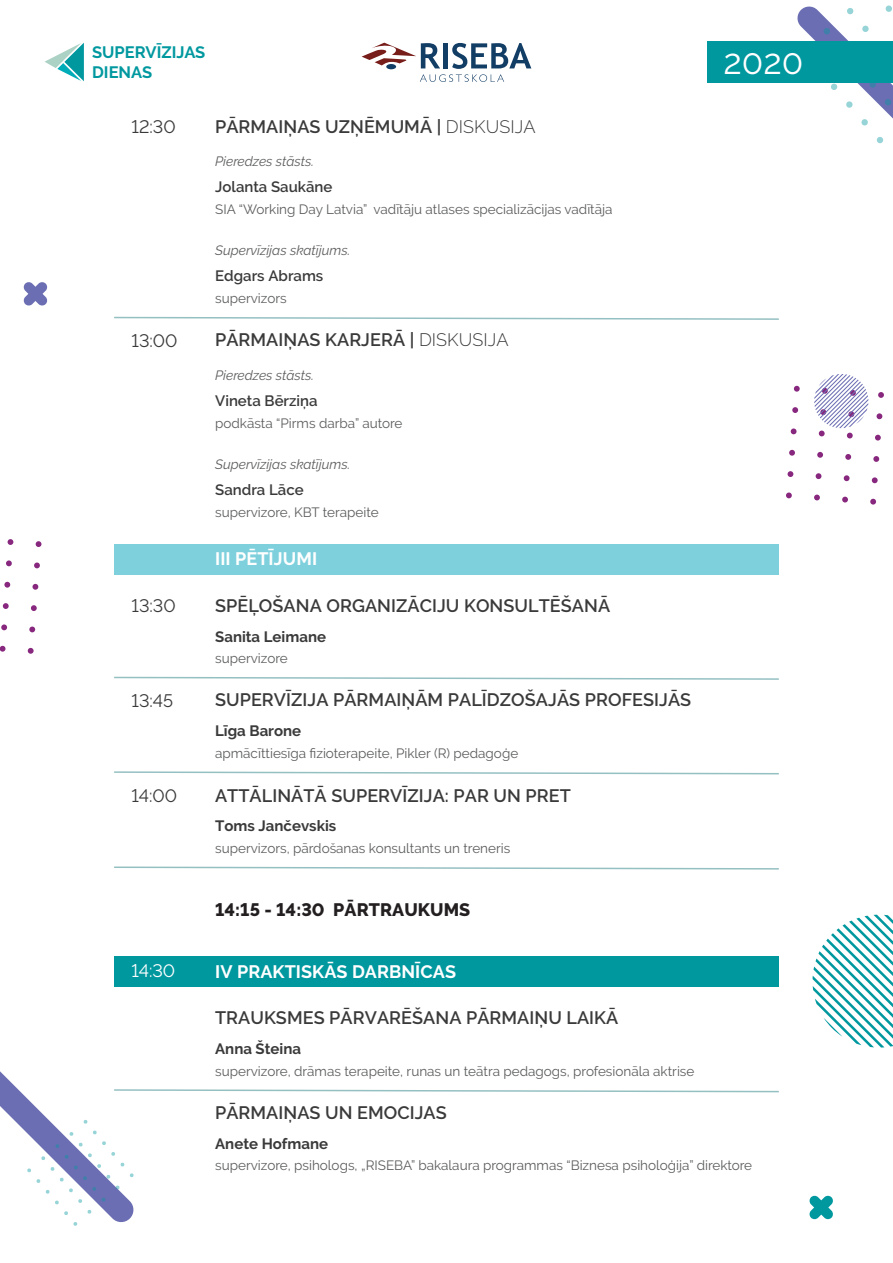
<style>
.page{position:relative;width:893px;height:1263px;background:#fff}
.page>*{position:absolute;margin:0;border:0;box-sizing:border-box;transform-origin:0 0}
.t1{font:35.25px "Raleway";color:#fff}
.t2{font:600 18px "Raleway";letter-spacing:.005em;color:#3a3a3a}
.t3{font:700 18px "Raleway";letter-spacing:.005em;color:#fff}
.t4{font:18px "Raleway";color:#3a3a3a}
.t5{font:800 18px "Raleway";letter-spacing:.005em;color:#231f20}
.t6{font:18px "Raleway";color:#fff}
.t7{font:700 16.5px/19.8px "Raleway";color:#00989f}
.t8{font:700 15px "Raleway";color:#3a3a3a}
.t9{font:600 15px "Raleway";color:#3a3a3a}
.t10{font:13.5px "Raleway";color:#5b5c5c}
.t11{font:italic 13.5px "Raleway";color:#5b5c5c}
.s1{font-weight:300}
</style>
<div class="page">
<div style="left:708px;top:42px;width:185px;height:41px;background:#00989f"></div>
<svg style="left:45px;top:43px;width:39px;height:38px"></svg>
<svg style="left:362px;top:43px;width:169px;height:39px"></svg>
<div style="left:114px;top:544px;width:664px;height:30px;background:#7ed0dd"></div>
<div style="left:114px;top:957px;width:664px;height:30px;background:#00989f"></div>
<svg style="left:114px;top:316px;width:665px;height:4px"></svg>
<svg style="left:114px;top:676px;width:665px;height:4px"></svg>
<svg style="left:114px;top:771px;width:665px;height:4px"></svg>
<svg style="left:114px;top:866px;width:665px;height:4px"></svg>
<svg style="left:796px;top:5px;width:97px;height:139px"></svg>
<svg style="left:794px;top:386px;width:6px;height:6px"></svg>
<svg style="left:878px;top:392px;width:6px;height:6px"></svg>
<svg style="left:792px;top:407px;width:6px;height:6px"></svg>
<svg style="left:876px;top:413px;width:6px;height:6px"></svg>
<svg style="left:791px;top:428px;width:6px;height:6px"></svg>
<div style="left:847px;top:432px;width:6px;height:7px;background:#87277e;border-radius:50%"></div>
<svg style="left:875px;top:435px;width:6px;height:6px"></svg>
<svg style="left:789px;top:450px;width:6px;height:6px"></svg>
<svg style="left:817px;top:452px;width:6px;height:6px"></svg>
<svg style="left:845px;top:454px;width:6px;height:6px"></svg>
<svg style="left:873px;top:456px;width:6px;height:6px"></svg>
<svg style="left:787px;top:471px;width:6px;height:6px"></svg>
<svg style="left:815px;top:473px;width:7px;height:6px"></svg>
<svg style="left:844px;top:475px;width:6px;height:6px"></svg>
<svg style="left:872px;top:477px;width:6px;height:6px"></svg>
<svg style="left:786px;top:492px;width:6px;height:6px"></svg>
<svg style="left:814px;top:494px;width:6px;height:6px"></svg>
<svg style="left:842px;top:497px;width:6px;height:6px"></svg>
<svg style="left:870px;top:499px;width:6px;height:6px"></svg>
<svg style="left:814px;top:374px;width:54px;height:62px"></svg>
<svg style="left:7px;top:539px;width:7px;height:6px"></svg>
<svg style="left:36px;top:541px;width:6px;height:6px"></svg>
<svg style="left:6px;top:560px;width:6px;height:6px"></svg>
<svg style="left:34px;top:562px;width:6px;height:6px"></svg>
<svg style="left:4px;top:582px;width:6px;height:6px"></svg>
<svg style="left:32px;top:584px;width:6px;height:6px"></svg>
<svg style="left:3px;top:603px;width:6px;height:6px"></svg>
<svg style="left:31px;top:605px;width:6px;height:6px"></svg>
<svg style="left:1px;top:624px;width:6px;height:6px"></svg>
<svg style="left:29px;top:626px;width:6px;height:6px"></svg>
<svg style="left:0;top:646px;width:6px;height:6px"></svg>
<svg style="left:28px;top:648px;width:6px;height:6px"></svg>
<svg style="left:812px;top:915px;width:81px;height:132px"></svg>
<svg style="left:0;top:1071px;width:779px;height:155px"></svg>
<svg style="left:23px;top:282px;width:25px;height:24px"></svg>
<svg style="left:809px;top:1195px;width:24px;height:25px"></svg>
<p class="t7" style="left:92px;top:42px;width:115px">SUPERVĪZIJAS<br>DIENAS</p>
<h2 class="t4" style="left:132px;top:116px;width:46px">12:30</h2>
<h2 class="t2" style="left:215px;top:116px;width:322px">PĀRMAIŅAS UZŅĒMUMĀ | <span class="s1">DISKUSIJA</span></h2>
<p class="t11" style="left:215px;top:153px;width:100px">Pieredzes stāsts.</p>
<p class="t9" style="left:215px;top:178px;width:119px">Jolanta Saukāne</p>
<p class="t10" style="left:215px;top:201px;width:399px">SIA “Working Day Latvia” vadītāju atlases specializācijas vadītāja</p>
<p class="t11" style="left:215px;top:242px;width:137px">Supervīzijas skatījums.</p>
<p class="t9" style="left:215px;top:267px;width:110px">Edgars Abrams</p>
<p class="t10" style="left:215px;top:290px;width:73px">supervizors</p>
<h2 class="t4" style="left:132px;top:330px;width:48px">13:00</h2>
<h2 class="t2" style="left:215px;top:330px;width:295px">PĀRMAIŅAS KARJERĀ | <span class="s1">DISKUSIJA</span></h2>
<p class="t11" style="left:215px;top:367px;width:100px">Pieredzes stāsts.</p>
<p class="t9" style="left:215px;top:392px;width:104px">Vineta Bērziņa</p>
<p class="t10" style="left:215px;top:415px;width:189px">podkāsta “Pirms darba” autore</p>
<p class="t11" style="left:215px;top:456px;width:137px">Supervīzijas skatījums.</p>
<p class="t9" style="left:215px;top:481px;width:90px">Sandra Lāce</p>
<p class="t10" style="left:215px;top:504px;width:165px">supervizore, KBT terapeite</p>
<h2 class="t3" style="left:215px;top:549px;width:103px">III PĒTĪJUMI</h2>
<h2 class="t4" style="left:132px;top:595px;width:46px">13:30</h2>
<h2 class="t2" style="left:215px;top:595px;width:397px">SPĒĻOŠANA ORGANIZĀCIJU KONSULTĒŠANĀ</h2>
<p class="t8" style="left:215px;top:628px;width:112px">Sanita Leimane</p>
<p class="t10" style="left:215px;top:651px;width:74px">supervizore</p>
<h2 class="t4" style="left:132px;top:690px;width:43px">13:45</h2>
<h2 class="t2" style="left:215px;top:690px;width:478px">SUPERVĪZIJA PĀRMAIŅĀM PALĪDZOŠAJĀS PROFESIJĀS</h2>
<p class="t8" style="left:215px;top:722px;width:88px">Līga Barone</p>
<p class="t10" style="left:215px;top:745px;width:305px">apmācīttiesīga fizioterapeite, Pikler (R) pedagoģe</p>
<h2 class="t4" style="left:132px;top:785px;width:47px">14:00</h2>
<h2 class="t2" style="left:215px;top:785px;width:357px">ATTĀLINĀTĀ SUPERVĪZIJA: PAR UN PRET</h2>
<p class="t8" style="left:215px;top:817px;width:123px">Toms Jančevskis</p>
<p class="t10" style="left:215px;top:840px;width:297px">supervizors, pārdošanas konsultants un treneris</p>
<h2 class="t5" style="left:215px;top:900px;width:257px">14:15 - 14:30 PĀRTRAUKUMS</h2>
<h2 class="t6" style="left:132px;top:961px;width:45px">14:30</h2>
<h2 class="t3" style="left:215px;top:961px;width:242px">IV PRAKTISKĀS DARBNĪCAS</h2>
<h2 class="t2" style="left:215px;top:1008px;width:405px">TRAUKSMES PĀRVARĒŠANA PĀRMAIŅU LAIKĀ</h2>
<p class="t8" style="left:215px;top:1040px;width:87px">Anna Šteina</p>
<p class="t10" style="left:215px;top:1063px;width:481px">supervizore, drāmas terapeite, runas un teātra pedagogs, profesionāla aktrise</p>
<h2 class="t2" style="left:215px;top:1102px;width:233px">PĀRMAIŅAS UN EMOCIJAS</h2>
<h1 class="t1" style="left:723px;top:41px;width:81px">2020</h1>
<p class="t8" style="left:215px;top:1135px;width:114px">Anete Hofmane</p>
<p class="t10" style="left:215px;top:1158px;width:538px">supervizore, psihologs, „RISEBA” bakalaura programmas “Biznesa psiholoģija” direktore</p>
</div>
